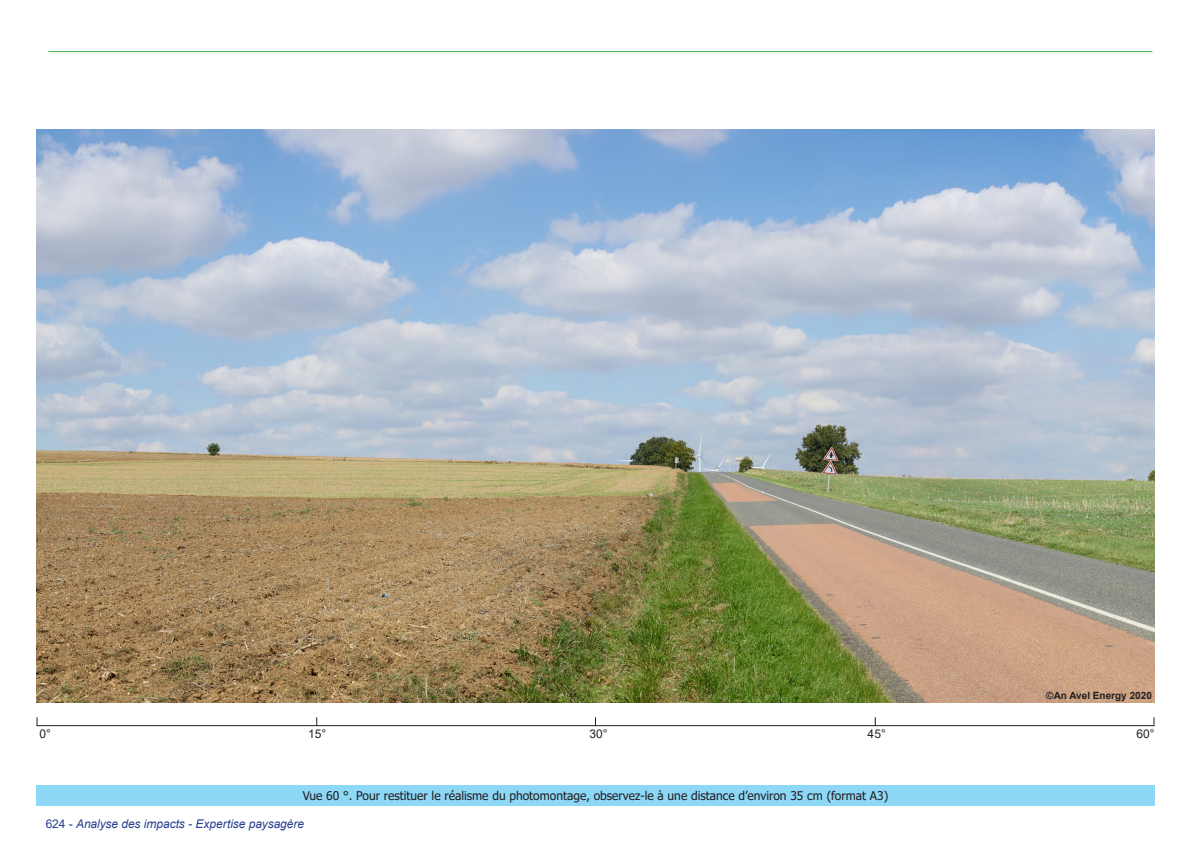
<style>
.page{position:relative;width:1191px;height:842px;background:#fff}
.page>*{position:absolute;margin:0;border:0;box-sizing:border-box;transform-origin:0 0}
.t1{font:12px "Tahoma";color:#231f20}
.t2{font:italic 12px "Arial";letter-spacing:-.005em;color:#253f8e}
.t3{font:12px "Arial";color:#231f20}
.t4{font:700 10px "Arial";color:#231f20}
.s1{font-style:normal}
</style>
<div class="page">
<hr style="left:48px;top:51px;width:1104px;height:1px;background:#40ae49">
<img style="left:36px;top:130px;width:1119px;height:572px">
<div style="left:36px;top:785px;width:1119px;height:21px;background:#8dd7f7"></div>
<hr style="left:36px;top:61px;width:1119px;height:1px;background:#095583">
<div style="left:37px;top:717px;width:1117px;height:9px;border:1px solid #231f20"></div>
<p class="t4" style="left:1046px;top:688px;width:107px">©An Avel Energy 2020</p>
<p class="t3" style="left:39px;top:726px;width:13px">0°</p>
<p class="t3" style="left:308px;top:726px;width:20px">15°</p>
<p class="t3" style="left:589px;top:726px;width:20px">30°</p>
<p class="t3" style="left:867px;top:726px;width:20px">45°</p>
<p class="t3" style="left:1136px;top:726px;width:20px">60°</p>
<p class="t1" style="left:303px;top:788px;width:587px">Vue 60 °. Pour restituer le réalisme du photomontage, observez-le à une distance d’environ 35 cm (format A3)</p>
<p class="t2" style="left:46px;top:816px;width:260px"><span class="s1">624 -</span> Analyse des impacts - Expertise paysagère</p>
</div>
